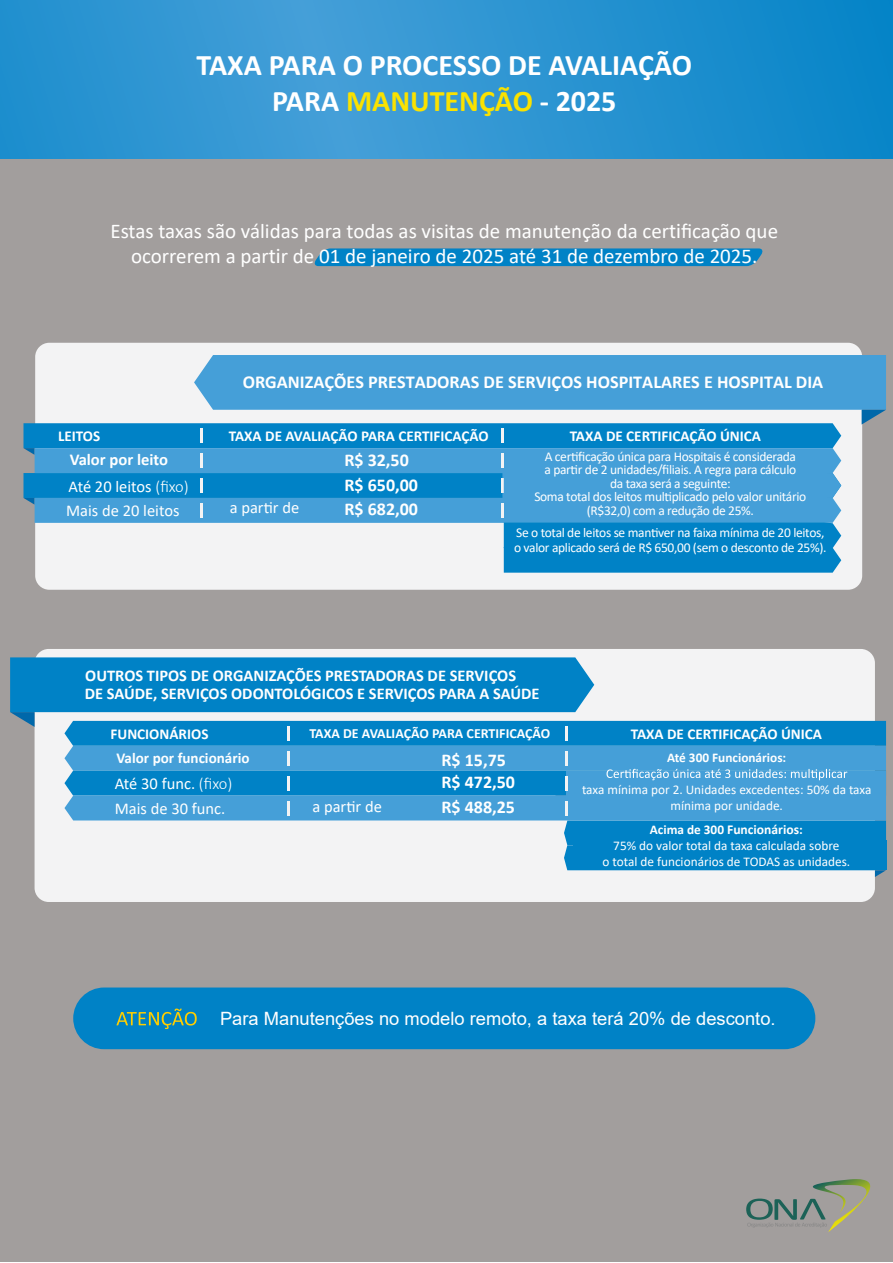
<style>
.page{position:relative;width:893px;height:1263px;background:#fff}
.page>*{position:absolute;margin:0;border:0;box-sizing:border-box;transform-origin:0 0}
.t1{font:700 30px/36px "Calibri";color:#fff;text-align:center}
.t2{font:21px/25.2px "Calibri";color:#fff;text-align:center}
.t3{font:700 18.3px "Calibri";color:#fff}
.t4{font:18.3px "Arial";color:#fff}
.t5{font:700 18px/21.9px "Calibri";color:#fff}
.t6{font:700 16.65px "Calibri";color:#fff}
.t7{font:700 16.5px/17.1px "Calibri";color:#fff}
.t8{font:16.5px/25.3px "Calibri";color:#fff}
.t9{font:700 15.15px/24.2px "Calibri";color:#fff}
.t10{font:700 13.95px "Calibri";color:#fff}
.t11{font:700 13.65px "Calibri";color:#fff}
.t12{font:13.5px/13.5px "Calibri";letter-spacing:-.025em;color:#fff;text-align:center}
.t13{font:13.35px/16.2px "Calibri";color:#fff;text-align:center}
.t14{font:700 13.35px "Calibri";color:#fff}
.s1{color:#fae200}
.s2{font-family:"Myriad Pro"}
.s3{font-weight:300}
.s4{font-size:13.35px}
</style>
<div class="page">
<div style="left:0;top:0;width:893px;height:1262px;background:#a29e9d"></div>
<div style="left:35px;top:649px;width:840px;height:253px;background:#f3f3f4;border-radius:14px"></div>
<svg style="left:0;top:0;width:893px;height:158px"></svg>
<div style="left:35px;top:343px;width:827px;height:247px;background:#f3f3f4;border-radius:14px"></div>
<svg style="left:23px;top:355px;width:863px;height:218px"></svg>
<svg style="left:10px;top:657px;width:876px;height:220px"></svg>
<div style="left:573px;top:840px;width:313px;height:30px;background:#0082c6"></div>
<svg style="left:746px;top:1179px;width:110px;height:48px"></svg>
<svg style="left:314px;top:248px;width:449px;height:18px"></svg>
<div style="left:73px;top:987px;width:742px;height:62px;background:#0082c6;border-radius:31px"></div>
<svg style="left:117px;top:1008px;width:80px;height:21px"></svg>
<h1 class="t1" style="left:197px;top:46px;width:497px">TAXA PARA O PROCESSO DE AVALIAÇÃO<br>PARA <span class="s1">MANUTENÇÃO</span> - 2025</h1>
<h2 class="t2" style="left:110px;top:218px;width:669px">Estas taxas são válidas para todas as visitas de manutenção da cer<span class="s2">ti</span>ficação que ocorrerem a par<span class="s2">ti</span>r de 01 de janeiro de 2025 até 31 de dezembro de 2025.</h2>
<h3 class="t3" style="left:243px;top:369px;width:582px">ORGANIZAÇÕES PRESTADORAS DE SERVIÇOS HOSPITALARES E HOSPITAL DIA</h3>
<p class="t9" style="left:229px;top:424px;width:261px">TAXA DE AVALIAÇÃO PARA CERTIFICAÇÃO</p>
<p class="t9" style="left:570px;top:424px;width:193px">TAXA DE CERTIFICAÇÃO ÚNICA</p>
<p class="t9" style="left:58px;top:424px;width:44px">LEITOS</p>
<p class="t6" style="left:70px;top:447px;width:100px">Valor por leito</p>
<p class="t12" style="left:534px;top:449px;width:273px">A certificação única para Hospitais é considerada<br>a partir de 2 unidades/filiais. A regra para cálculo<br>da taxa será a seguinte:<br>Soma total dos leitos multiplicado pelo valor unitário (R$32,0) com a redução de 25%.</p>
<p class="t12" style="left:514px;top:525px;width:314px;line-height:15px;text-align:left">Se o total de leitos se mantiver na faixa mínima de 20 leitos, o valor aplicado será de R$ 650,00 (sem o desconto de 25%).</p>
<h3 class="t5" style="left:344px;top:448px;width:66px">R$ 32,50</h3>
<h3 class="t5" style="left:344px;top:473px;width:75px;line-height:23.4px">R$ 650,00<br>R$ 682,00</h3>
<p class="t8" style="left:69px;top:473px;width:122px">Até 20 leitos <span class="s3">(fixo)</span></p>
<p class="t8" style="left:66px;top:498px;width:115px">Mais de 20 leitos</p>
<p class="t8" style="left:230px;top:495px;width:71px">a partir de</p>
<p class="t7" style="left:85px;top:667px;width:456px">OUTROS TIPOS DE ORGANIZAÇÕES PRESTADORAS DE SERVIÇOS<br>DE SAÚDE, SERVIÇOS ODONTOLÓGICOS E SERVIÇOS PARA A SAÚDE</p>
<p class="t10" style="left:309px;top:724px;width:242px">TAXA DE AVALIAÇÃO PARA CERTIFICAÇÃO</p>
<p class="t9" style="left:116px;top:722px;width:135px;text-indent:-6px">FUNCIONÁRIOS<br>Valor por funcionário</p>
<h3 class="t5" style="left:441px;top:748px;width:75px">R$ 15,75<br>R$ 472,50</h3>
<h3 class="t5" style="left:441px;top:795px;width:75px">R$ 488,25</h3>
<p class="t8" style="left:115px;top:770px;width:119px">Até 30 func. <span class="s3">(fixo)<br></span>Mais de 30 func.</p>
<p class="t8" style="left:312px;top:793px;width:71px">a partir de</p>
<p class="t9" style="left:631px;top:722px;width:193px">TAXA DE CERTIFICAÇÃO ÚNICA</p>
<p class="t14" style="left:667px;top:748px;width:121px">Até 300 Funcionários:</p>
<p class="t13" style="left:582px;top:781px;width:291px">taxa mínima por 2. Unidades excedentes: 50% da taxa mínima por unidade.</p>
<p class="t11" style="left:650px;top:819px;width:154px"><span class="s4">Acima de 300</span> Funcionários<span class="s4">:</span></p>
<p class="t13" style="left:602px;top:837px;width:249px">75% do valor total da taxa calculada sobre<br>o total de funcionários de TODAS as unidades.</p>
<h3 class="t4" style="left:220px;top:1006px;width:557px">Para Manutenções no modelo remoto, a taxa terá 20% de desconto.</h3>
</div>
